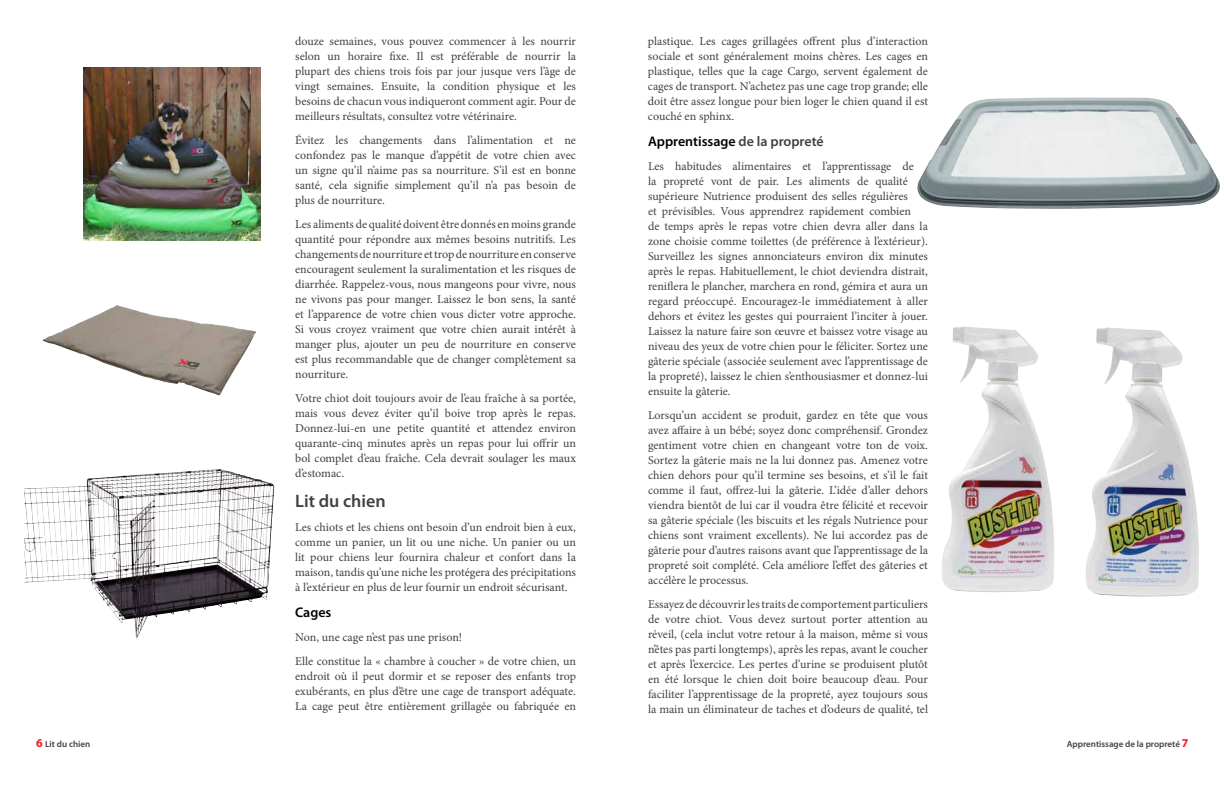
<style>
.page{position:relative;width:1224px;height:792px;background:#fff}
.page>*{position:absolute;margin:0;border:0;box-sizing:border-box;transform-origin:0 0}
.t1{font:600 18px "Myriad Pro";color:#414042}
.t2{font:600 14px "Myriad Pro";color:#000}
.t3{font:12px/15px "Minion Pro";color:#414042;text-align:justify}
.t4{font:600 9px "Myriad Pro";color:#414042}
.s1{font-weight:700;font-size:12px;color:#ed1d24}
.s2{color:#414042}
</style>
<div class="page">
<img style="left:84px;top:68px;width:177px;height:173px">
<img style="left:42px;top:305px;width:214px;height:91px">
<img style="left:24px;top:469px;width:194px;height:82px">
<img style="left:1086px;top:327px;width:113px;height:270px">
<img style="left:942px;top:326px;width:112px;height:267px">
<img style="left:917px;top:97px;width:303px;height:112px">
<p class="t4" style="left:36px;top:738px;width:56px"><span class="s1">6</span> Lit du chien</p>
<p class="t3" style="left:295px;top:33px;width:282px">douze semaines, vous pouvez commencer à les nourrir selon un horaire fixe. Il est préférable de nourrir la plupart des chiens trois fois par jour jusque vers l’âge de vingt semaines. Ensuite, la condition physique et les besoins de chacun vous indiqueront comment agir. Pour de meilleurs résultats, consultez votre vétérinaire.</p>
<p class="t3" style="left:295px;top:132px;width:282px">Évitez les changements dans l’alimentation et ne confondez pas le manque d’appétit de votre chien avec un signe qu’il n’aime pas sa nourriture. S’il est en bonne santé, cela signifie simplement qu’il n’a pas besoin de plus de nourriture.</p>
<p class="t3" style="left:295px;top:216px;width:282px">Les aliments de qualité doivent être donnés en moins grande quantité pour répondre aux mêmes besoins nutritifs. Les changements de nourriture et trop de nourriture en conserve encouragent seulement la suralimentation et les risques de diarrhée. Rappelez-vous, nous mangeons pour vivre, nous ne vivons pas pour manger. Laissez le bon sens, la santé et l’apparence de votre chien vous dicter votre approche.<br>Si vous croyez vraiment que votre chien aurait intérêt à manger plus, ajouter un peu de nourriture en conserve est plus recommandable que de changer complètement sa nourriture.</p>
<p class="t3" style="left:295px;top:390px;width:282px">Votre chiot doit toujours avoir de l’eau fraîche à sa portée, mais vous devez éviter qu’il boive trop après le repas.<br>Donnez-lui-en une petite quantité et attendez environ quarante-cinq minutes après un repas pour lui offrir un bol complet d’eau fraîche. Cela devrait soulager les maux d’estomac.</p>
<h1 class="t1" style="left:295px;top:489px;width:92px">Lit du chien</h1>
<p class="t3" style="left:295px;top:519px;width:282px">Les chiots et les chiens ont besoin d’un endroit bien à eux, comme un panier, un lit ou une niche. Un panier ou un lit pour chiens leur fournira chaleur et confort dans la maison, tandis qu’une niche les protégera des précipitations à l’extérieur en plus de leur fournir un endroit sécurisant.</p>
<p class="t2" style="left:295px;top:603px;width:38px">Cages</p>
<p class="t3" style="left:295px;top:625px;width:282px;line-height:24px">Non, une cage n’est pas une prison!<br>Elle constitue la « chambre à coucher » de votre chien, un</p>
<p class="t3" style="left:295px;top:668px;width:282px">endroit où il peut dormir et se reposer des enfants trop exubérants, en plus d’être une cage de transport adéquate.<br>La cage peut être entièrement grillagée ou fabriquée en</p>
<p class="t3" style="left:648px;top:33px;width:282px">plastique. Les cages grillagées offrent plus d’interaction sociale et sont généralement moins chères. Les cages en plastique, telles que la cage Cargo, servent également de cages de transport. N’achetez pas une cage trop grande; elle doit être assez longue pour bien loger le chien quand il est couché en sphinx.</p>
<p class="t2" style="left:648px;top:132px;width:177px">Apprentissage <span class="s2">de la propreté</span></p>
<p class="t3" style="left:648px;top:158px;width:282px;text-align:left">Les habitudes alimentaires et l’apprentissage de<br>la propreté vont de pair. Les aliments de qualité supérieure Nutrience produisent des selles régulières<br>et prévisibles. Vous apprendrez rapidement combien<br>de temps après le repas votre chien devra aller dans la zone choisie comme toilettes (de préférence à l’extérieur).<br>Surveillez les signes annonciateurs environ dix minutes après le repas. Habituellement, le chiot deviendra distrait, reniflera le plancher, marchera en rond, gémira et aura un regard préoccupé. Encouragez-le immédiatement à aller dehors et évitez les gestes qui pourraient l’inciter à jouer.<br>Laissez la nature faire son œuvre et baissez votre visage au niveau des yeux de votre chien pour le féliciter. Sortez une gâterie spéciale (associée seulement avec l’apprentissage de la propreté), laissez le chien s’enthousiasmer et donnez-lui ensuite la gâterie.</p>
<p class="t3" style="left:648px;top:407px;width:282px">Lorsqu’un accident se produit, gardez en tête que vous avez affaire à un bébé; soyez donc compréhensif. Grondez gentiment votre chien en changeant votre ton de voix.<br>Sortez la gâterie mais ne la lui donnez pas. Amenez votre chien dehors pour qu’il termine ses besoins, et s’il le fait comme il faut, offrez-lui la gâterie. L’idée d’aller dehors viendra bientôt de lui car il voudra être félicité et recevoir sa gâterie spéciale (les biscuits et les régals Nutrience pour chiens sont vraiment excellents). Ne lui accordez pas de gâterie pour d’autres raisons avant que l’apprentissage de la propreté soit complété. Cela améliore l’effet des gâteries et accélère le processus.</p>
<p class="t3" style="left:648px;top:596px;width:282px">Essayez de découvrir les traits de comportement particuliers de votre chiot. Vous devez surtout porter attention au réveil, (cela inclut votre retour à la maison, même si vous n’êtes pas parti longtemps), après les repas, avant le coucher et après l’exercice. Les pertes d’urine se produisent plutôt en été lorsque le chien doit boire beaucoup d’eau. Pour faciliter l’apprentissage de la propreté, ayez toujours sous la main un éliminateur de taches et d’odeurs de qualité, tel</p>
<p class="t4" style="left:1067px;top:738px;width:123px">Apprentissage de la propreté <span class="s1">7</span></p>
</div>
